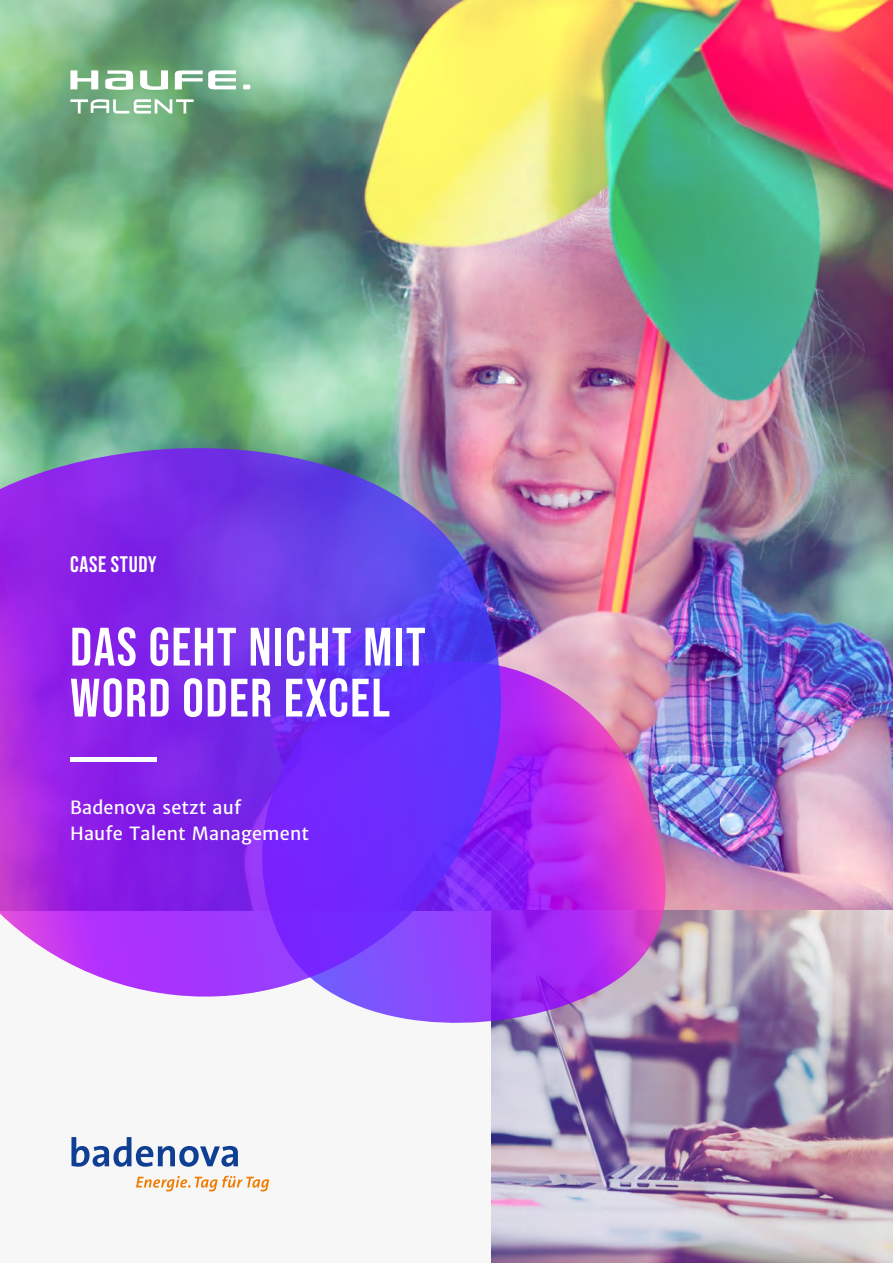
<style>
.page{position:relative;width:893px;height:1263px;background:#fff}
.page>*{position:absolute;margin:0;border:0;box-sizing:border-box;transform-origin:0 0}
.t1{font:54px/51px "Bebas Neue";letter-spacing:.03em;color:#fff}
.Head_klein{font:22.5px "Bebas Neue";letter-spacing:.03em;color:#fff}
.t2{font:18px/25.5px "Haufe Merriweather Sans";letter-spacing:.01em;color:#fff}
</style>
<div class="page">
<div style="left:0;top:910px;width:492px;height:353px;background:#f7f7f8"></div>
<img style="left:0;top:0;width:893px;height:910px">
<img style="left:492px;top:910px;width:401px;height:353px">
<svg style="left:140px;top:70px;width:28px;height:20px"></svg>
<svg style="left:70px;top:70px;width:28px;height:19px"></svg>
<svg style="left:175px;top:70px;width:61px;height:19px"></svg>
<svg style="left:243px;top:85px;width:7px;height:4px"></svg>
<svg style="left:105px;top:70px;width:28px;height:20px"></svg>
<svg style="left:70px;top:99px;width:124px;height:15px"></svg>
<img style="left:491px;top:661px;width:194px;height:378px">
<img style="left:0;top:448px;width:533px;height:588px">
<div style="left:70px;top:756px;width:87px;height:5px;background:#fff"></div>
<svg style="left:71px;top:1137px;width:167px;height:30px"></svg>
<svg style="left:136px;top:1176px;width:133px;height:15px"></svg>
<p class="Head_klein" style="left:70px;top:551px;width:88px">CASE STUDY</p>
<p class="t1" style="left:70px;top:621px;width:357px">DAS GEHT NICHT MIT<br>WORD ODER EXCEL</p>
<p class="t2" style="left:70px;top:795px;width:240px">Badenova setzt auf<br>Haufe Talent Management</p>
</div>
